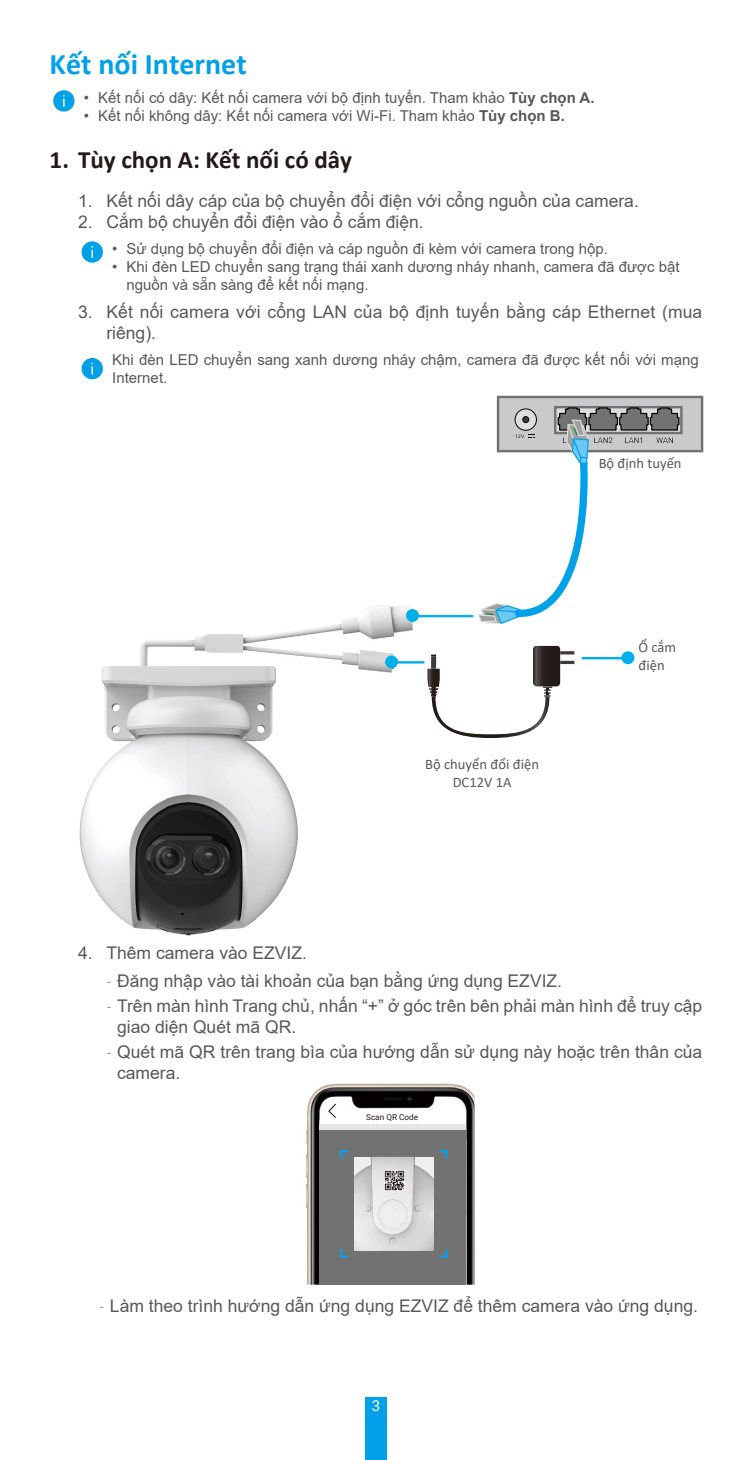
<style>
.page{position:relative;width:752px;height:1460px;background:#fff}
.page>*{position:absolute;margin:0;border:0;box-sizing:border-box;transform-origin:0 0}
.t1{font:700 30px "Calibri";color:#00a1e9}
.t2{font:700 25px "Calibri";color:#231916}
.t3{font:17.5px/21px "Arial";color:#595857}
.t4{font:15px/18px "Arial";color:#595857}
.t5{font:15px "Roboto";color:#fff}
.t6{font:14.5px/17.5px "Calibri";color:#595857}
.t7{font:8.25px "Roboto";color:#231916}
.s1{font-weight:700}
.s2{font-family:"DIN Cond";font-weight:300}
</style>
<div class="page">
<div style="left:365px;top:1398px;width:21px;height:62px;background:#00a1e9"></div>
<div style="left:53px;top:90px;width:21px;height:22px;background:#00a1e9;border-radius:50%"></div>
<svg style="left:63px;top:95px;width:2px;height:12px"></svg>
<div style="left:81px;top:241px;width:22px;height:22px;background:#00a1e9;border-radius:50%"></div>
<svg style="left:91px;top:246px;width:2px;height:12px"></svg>
<div style="left:81px;top:358px;width:22px;height:21px;background:#00a1e9;border-radius:50%"></div>
<svg style="left:91px;top:363px;width:2px;height:11px"></svg>
<img style="left:140px;top:605px;width:272px;height:68px">
<img style="left:79px;top:666px;width:87px;height:266px">
<img style="left:166px;top:686px;width:132px;height:250px">
<img style="left:138px;top:662px;width:163px;height:24px">
<svg style="left:478px;top:396px;width:224px;height:228px"></svg>
<hr style="left:393px;top:661px;width:30px;height:3px;background:#00afec">
<hr style="left:582px;top:657px;width:44px;height:2px;background:#00afec">
<div style="left:385px;top:655px;width:13px;height:13px;background:#00afec;border-radius:50%"></div>
<div style="left:621px;top:651px;width:13px;height:13px;background:#00afec;border-radius:50%"></div>
<div style="left:406px;top:609px;width:12px;height:13px;background:#00afec;border-radius:50%"></div>
<hr style="left:417px;top:615px;width:55px;height:2px;background:#00afec">
<svg style="left:427px;top:646px;width:133px;height:92px"></svg>
<hr style="left:560px;top:651px;width:14px;height:3px;background:#3f3b3a">
<hr style="left:560px;top:661px;width:14px;height:3px;background:#3f3b3a">
<img style="left:305px;top:1083px;width:169px;height:202px">
<div style="left:319px;top:1124px;width:146px;height:161px;background:#727272"></div>
<div style="left:319px;top:1124px;width:146px;height:5px;background:#e6e6e7"></div>
<svg style="left:328px;top:1104px;width:8px;height:14px"></svg>
<svg style="left:340px;top:1150px;width:8px;height:8px"></svg>
<svg style="left:439px;top:1150px;width:8px;height:8px"></svg>
<svg style="left:340px;top:1249px;width:8px;height:9px"></svg>
<svg style="left:439px;top:1249px;width:8px;height:9px"></svg>
<img style="left:354px;top:1157px;width:79px;height:94px">
<img style="left:354px;top:1158px;width:79px;height:92px">
<img style="left:384px;top:1170px;width:20px;height:20px">
<h1 class="t1" style="left:50px;top:43px;width:198px">Kết nối Internet</h1>
<p class="t4" style="left:84px;top:89px;width:512px">• Kết nối có dây: Kết nối camera với bộ định tuyến. Tham khảo <span class="s1">Tùy chọn A.</span></p>
<p class="t4" style="left:84px;top:107px;width:482px">• Kết nối không dây: Kết nối camera với Wi-Fi. Tham khảo <span class="s1">Tùy chọn B.</span></p>
<h2 class="t2" style="left:50px;top:142px;width:304px">1. Tùy chọn A: Kết nối có dây</h2>
<p class="t3" style="left:78px;top:190px;width:562px">1. Kết nối dây cáp của bộ chuyển đổi điện với cổng nguồn của camera.</p>
<p class="t3" style="left:78px;top:211px;width:347px">2. Cắm bộ chuyển đổi điện vào ổ cắm điện.</p>
<p class="t4" style="left:112px;top:240px;width:497px">• Sử dụng bộ chuyển đổi điện và cáp nguồn đi kèm với camera trong hộp.</p>
<p class="t4" style="left:126px;top:258px;width:554px;text-indent:-14px">• Khi đèn LED chuyển sang trạng thái xanh dương nháy nhanh, camera đã được bật nguồn và sẵn sàng để kết nối mạng.</p>
<p class="t3" style="left:106px;top:301px;width:597px;text-indent:-28px">3. Kết nối camera với cổng LAN của bộ định tuyến bằng cáp Ethernet (mua riêng).</p>
<p class="t4" style="left:112px;top:351px;width:587px">Khi đèn LED chuyển sang xanh dương nháy chậm, camera đã được kết nối với mạng<br>Internet.</p>
<p class="t6" style="left:598px;top:454px;width:84px">Bộ định tuyến</p>
<p class="t6" style="left:425px;top:755px;width:115px;text-align:center">Bộ chuyển đổi điện<br>DC12V 1A</p>
<p class="t6" style="left:638px;top:638px;width:39px">Ổ cắm điện</p>
<p class="t3" style="left:78px;top:942px;width:230px">4. Thêm camera vào EZVIZ.</p>
<p class="t3" style="left:106px;top:971px;width:457px"><span class="s2">-</span> Đăng nhập vào tài khoản của bạn bằng ứng dụng EZVIZ.</p>
<p class="t3" style="left:117px;top:995px;width:586px;text-indent:-11px"><span class="s2">-</span> Trên màn hình Trang chủ, nhấn “+” ở góc trên bên phải màn hình để truy cập giao diện Quét mã QR.</p>
<p class="t3" style="left:117px;top:1041px;width:586px;text-indent:-11px"><span class="s2">-</span> Quét mã QR trên trang bìa của hướng dẫn sử dụng này hoặc trên thân của camera.</p>
<p class="t7" style="left:366px;top:1111px;width:54px">Scan QR Code</p>
<p class="t3" style="left:99px;top:1295px;width:600px"><span class="s2">-</span> Làm theo trình hướng dẫn ứng dụng EZVIZ để thêm camera vào ứng dụng.</p>
<p class="t5" style="left:371px;top:1395px;width:10px">3</p>
</div>
